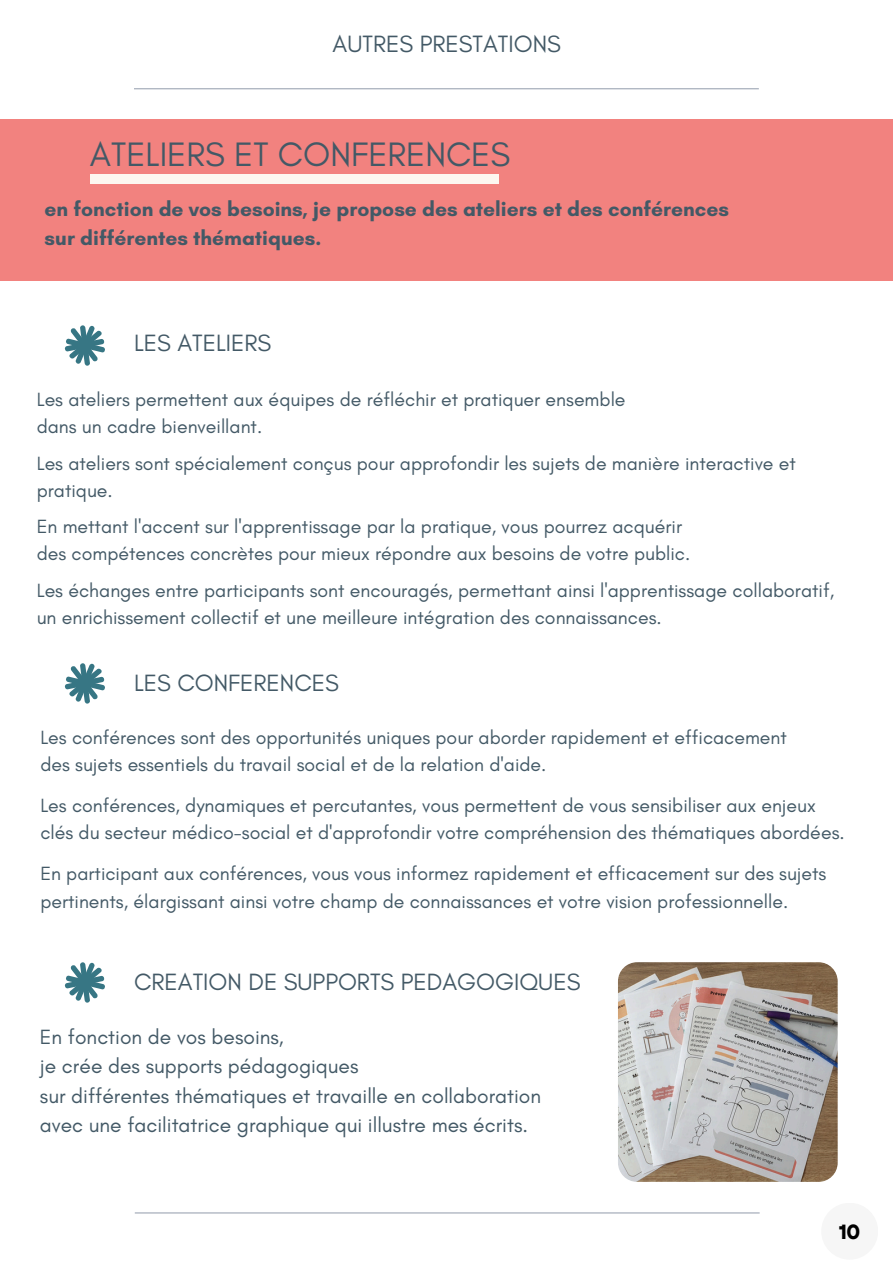
<style>
.page{position:relative;width:894px;height:1264px;background:#fff}
.page>*{position:absolute;margin:0;border:0;box-sizing:border-box;transform-origin:0 0}
.t1{font:34.5px "Glacial Indifference";color:#435966}
.t2{font:24px "Glacial Indifference";color:#435966}
.t3{font:21px/29.2px "Glacial Indifference";color:#435966}
.t4{font:700 21px/29.2px "Glacial Indifference";color:#435966}
.t5{font:700 20.4px "TT Hoves";color:#000}
.t6{font:19.5px/26.8px "Glacial Indifference";color:#435966}
</style>
<div class="page">
<img style="left:617px;top:962px;width:220px;height:219px;border-radius:19px">
<hr style="left:134px;top:88px;width:624px;height:1px;background:#9ea6b4">
<hr style="left:135px;top:1212px;width:624px;height:1px;background:#9ea6b4">
<div style="left:0;top:119px;width:892px;height:161px;background:#f2827f"></div>
<div style="left:90px;top:174px;width:408px;height:9px;background:#fdf7f0"></div>
<svg style="left:64px;top:325px;width:41px;height:41px"></svg>
<svg style="left:64px;top:663px;width:41px;height:40px"></svg>
<svg style="left:64px;top:962px;width:41px;height:40px"></svg>
<div style="left:821px;top:1202px;width:56px;height:57px;background:#f6f6f6;border-radius:50%"></div>
<p class="t2" style="left:332px;top:29px;width:230px">AUTRES PRESTATIONS</p>
<h1 class="t1" style="left:90px;top:133px;width:421px">ATELIERS ET CONFERENCES</h1>
<h3 class="t4" style="left:45px;top:194px;width:685px">en fonction de vos besoins, je propose des ateliers et des conférences sur différentes thématiques.</h3>
<p class="t2" style="left:134px;top:328px;width:139px">LES ATELIERS</p>
<p class="t6" style="left:37px;top:385px;width:590px">Les ateliers permettent aux équipes de réfléchir et pratiquer ensemble</p>
<h2 class="t6" style="left:37px;top:412px;width:227px">dans un cadre bienveillant.</h2>
<p class="t6" style="left:37px;top:449px;width:760px">Les ateliers sont spécialement conçus pour approfondir les sujets de manière interactive et pratique.</p>
<p class="t6" style="left:37px;top:513px;width:646px">En mettant l'accent sur l'apprentissage par la pratique, vous pourrez acquérir</p>
<p class="t6" style="left:37px;top:540px;width:655px">des compétences concrètes pour mieux répondre aux besoins de votre public.</p>
<p class="t6" style="left:37px;top:577px;width:798px">Les échanges entre participants sont encouragés, permettant ainsi l'apprentissage collaboratif, un enrichissement collectif et une meilleure intégration des connaissances.</p>
<p class="t2" style="left:134px;top:667px;width:206px">LES CONFERENCES</p>
<p class="t6" style="left:40px;top:723px;width:747px">Les conférences sont des opportunités uniques pour aborder rapidement et efficacement</p>
<h2 class="t6" style="left:40px;top:750px;width:507px">des sujets essentiels du travail social et de la relation d'aide.</h2>
<p class="t6" style="left:40px;top:791px;width:805px">Les conférences, dynamiques et percutantes, vous permettent de vous sensibiliser aux enjeux clés du secteur médico-social et d'approfondir votre compréhension des thématiques abordées.</p>
<p class="t6" style="left:40px;top:860px;width:787px">En participant aux conférences, vous vous informez rapidement et efficacement sur des sujets pertinents, élargissant ainsi votre champ de connaissances et votre vision professionnelle.</p>
<p class="t2" style="left:134px;top:966px;width:448px">CREATION DE SUPPORTS PEDAGOGIQUES</p>
<p class="t3" style="left:40px;top:1022px;width:245px">En fonction de vos besoins,</p>
<p class="t3" style="left:40px;top:1051px;width:320px">je crée des supports pédagogiques</p>
<h2 class="t3" style="left:40px;top:1080px;width:502px">sur différentes thématiques et travaille en collaboration avec une facilitatrice graphique qui illustre mes écrits.</h2>
<p class="t5" style="left:838px;top:1218px;width:23px">10</p>
</div>
